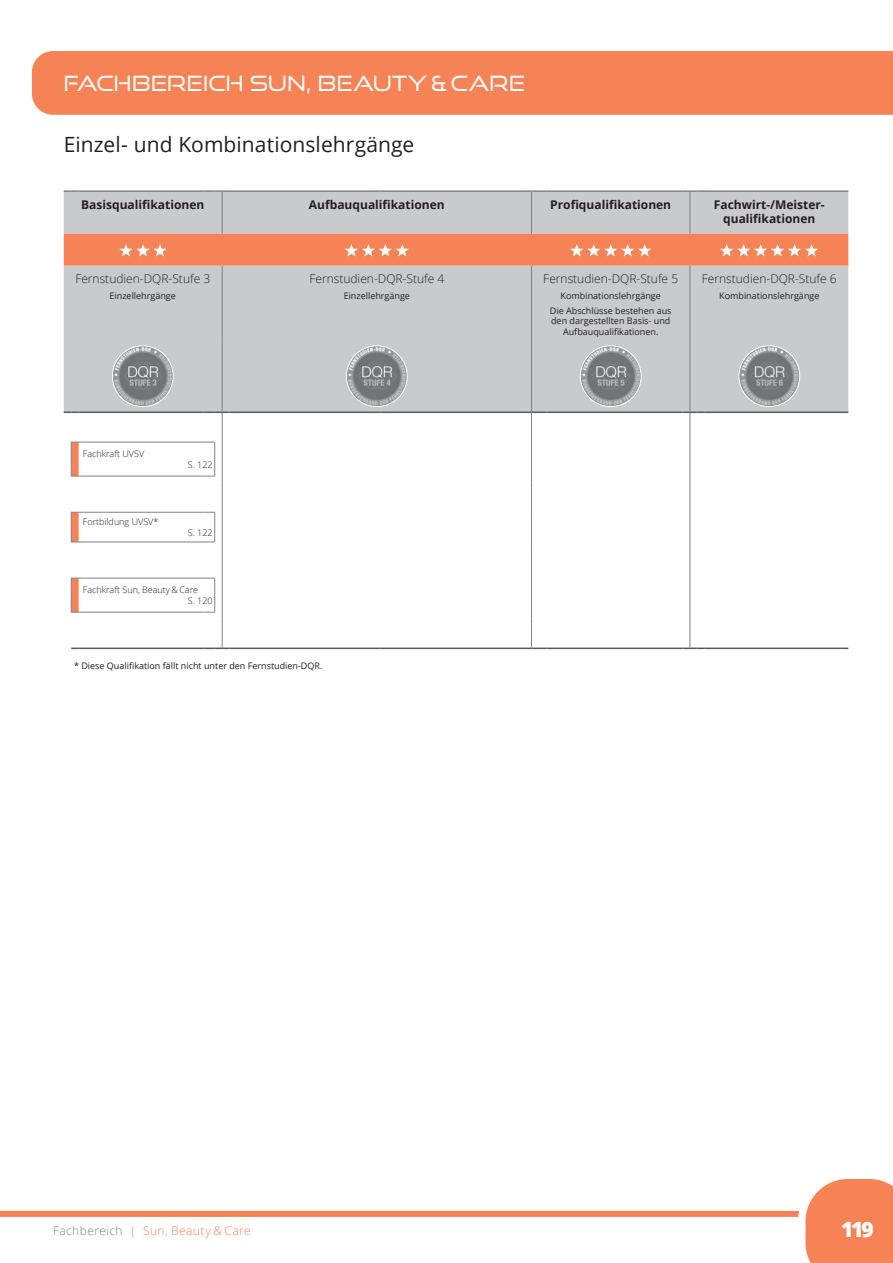
<style>
.page{position:relative;width:893px;height:1263px;background:#fff}
.page>*{position:absolute;margin:0;border:0;box-sizing:border-box;transform-origin:0 0}
.t1{font:21px "Open Sans";letter-spacing:.005em;color:#231f20}
.t2{font:21px "Good Times Bk";letter-spacing:.015em;color:#fff}
.t3{font:800 21px "Open Sans";color:#fff}
.t4{font:700 12px/14.4px "Open Sans";color:#231f20;text-align:center}
.t5{font:300 12px "Open Sans";color:#231f20}
.t6{font:300 12px "Open Sans";letter-spacing:.035em;color:#f58355}
.t7{font:9px/14.7px "Open Sans";color:#231f20;text-align:center}
.t8{font:300 9px/11.2px "Open Sans";color:#231f20}
.s1{color:#808285}
</style>
<div class="page">
<div style="left:32px;top:51px;width:861px;height:64px;background:#f58355"></div>
<div style="left:64px;top:192px;width:784px;height:42px;background:#c9cacc"></div>
<svg style="left:64px;top:234px;width:784px;height:378px"></svg>
<hr style="left:71px;top:442px;width:1px;height:34px;background:#808285">
<hr style="left:214px;top:442px;width:1px;height:34px;background:#808285">
<hr style="left:71px;top:578px;width:1px;height:34px;background:#808285">
<hr style="left:214px;top:578px;width:1px;height:34px;background:#808285">
<hr style="left:79px;top:476px;width:125px;height:1px;background:#808285">
<hr style="left:79px;top:542px;width:125px;height:1px;background:#808285">
<hr style="left:79px;top:612px;width:125px;height:1px;background:#808285">
<hr style="left:222px;top:442px;width:1px;height:34px;background:#808285">
<hr style="left:222px;top:482px;width:1px;height:30px;background:#808285">
<hr style="left:222px;top:512px;width:1px;height:30px;background:#808285">
<hr style="left:222px;top:548px;width:1px;height:30px;background:#808285">
<hr style="left:222px;top:578px;width:1px;height:34px;background:#808285">
<hr style="left:531px;top:482px;width:1px;height:30px;background:#808285">
<hr style="left:531px;top:512px;width:1px;height:30px;background:#808285">
<hr style="left:531px;top:548px;width:1px;height:30px;background:#808285">
<hr style="left:531px;top:578px;width:1px;height:34px;background:#808285">
<hr style="left:79px;top:442px;width:125px;height:1px;background:#808285">
<svg style="left:71px;top:512px;width:8px;height:31px"></svg>
<hr style="left:79px;top:512px;width:125px;height:1px;background:#808285">
<svg style="left:204px;top:512px;width:11px;height:31px"></svg>
<hr style="left:79px;top:578px;width:125px;height:1px;background:#808285">
<hr style="left:531px;top:442px;width:1px;height:34px;background:#808285">
<svg style="left:71px;top:647px;width:8px;height:2px"></svg>
<hr style="left:79px;top:647px;width:125px;height:2px;background:#57585a">
<svg style="left:204px;top:612px;width:33px;height:37px"></svg>
<hr style="left:237px;top:647px;width:136px;height:2px;background:#57585a">
<svg style="left:373px;top:647px;width:15px;height:2px"></svg>
<hr style="left:388px;top:647px;width:136px;height:2px;background:#57585a">
<svg style="left:524px;top:612px;width:22px;height:37px"></svg>
<hr style="left:546px;top:647px;width:136px;height:2px;background:#57585a">
<hr style="left:705px;top:647px;width:136px;height:2px;background:#57585a">
<svg style="left:841px;top:647px;width:7px;height:2px"></svg>
<hr style="left:690px;top:442px;width:1px;height:34px;background:#808285">
<hr style="left:690px;top:482px;width:1px;height:30px;background:#808285">
<hr style="left:690px;top:512px;width:1px;height:30px;background:#808285">
<hr style="left:690px;top:548px;width:1px;height:30px;background:#808285">
<hr style="left:690px;top:578px;width:1px;height:34px;background:#808285">
<svg style="left:682px;top:612px;width:23px;height:37px"></svg>
<svg style="left:64px;top:190px;width:15px;height:2px"></svg>
<hr style="left:79px;top:190px;width:125px;height:2px;background:#808285">
<svg style="left:204px;top:190px;width:33px;height:2px"></svg>
<hr style="left:237px;top:190px;width:136px;height:2px;background:#808285">
<svg style="left:373px;top:190px;width:15px;height:2px"></svg>
<hr style="left:388px;top:190px;width:136px;height:2px;background:#808285">
<svg style="left:524px;top:190px;width:22px;height:2px"></svg>
<hr style="left:546px;top:190px;width:136px;height:2px;background:#808285">
<svg style="left:682px;top:190px;width:23px;height:2px"></svg>
<hr style="left:705px;top:190px;width:136px;height:2px;background:#808285">
<svg style="left:841px;top:190px;width:7px;height:2px"></svg>
<hr style="left:531px;top:192px;width:1px;height:42px;background:#808285">
<hr style="left:222px;top:192px;width:1px;height:42px;background:#808285">
<hr style="left:222px;top:266px;width:1px;height:73px;background:#808285">
<hr style="left:222px;top:339px;width:1px;height:72px;background:#808285">
<hr style="left:531px;top:266px;width:1px;height:73px;background:#808285">
<hr style="left:531px;top:339px;width:1px;height:72px;background:#808285">
<hr style="left:237px;top:411px;width:136px;height:2px;background:#57585a">
<svg style="left:373px;top:411px;width:15px;height:2px"></svg>
<hr style="left:388px;top:411px;width:136px;height:2px;background:#57585a">
<svg style="left:524px;top:411px;width:22px;height:31px"></svg>
<hr style="left:546px;top:411px;width:136px;height:2px;background:#57585a">
<svg style="left:682px;top:411px;width:23px;height:31px"></svg>
<hr style="left:705px;top:411px;width:136px;height:2px;background:#57585a">
<svg style="left:841px;top:411px;width:7px;height:2px"></svg>
<hr style="left:690px;top:192px;width:1px;height:42px;background:#808285">
<hr style="left:690px;top:266px;width:1px;height:73px;background:#808285">
<hr style="left:690px;top:339px;width:1px;height:72px;background:#808285">
<svg style="left:64px;top:411px;width:15px;height:2px"></svg>
<hr style="left:79px;top:411px;width:125px;height:2px;background:#57585a">
<svg style="left:204px;top:411px;width:33px;height:32px"></svg>
<svg style="left:119px;top:244px;width:48px;height:12px"></svg>
<svg style="left:345px;top:244px;width:64px;height:12px"></svg>
<svg style="left:570px;top:244px;width:81px;height:12px"></svg>
<svg style="left:720px;top:244px;width:98px;height:12px"></svg>
<img style="left:113px;top:346px;width:60px;height:60px;border-radius:30px">
<div style="left:112px;top:345px;width:62px;height:62px;border:1px solid #fff;border-radius:50%"></div>
<img style="left:347px;top:346px;width:60px;height:60px;border-radius:30px">
<div style="left:346px;top:345px;width:62px;height:62px;border:1px solid #fff;border-radius:50%"></div>
<svg style="left:580px;top:346px;width:61px;height:61px"></svg>
<img style="left:581px;top:346px;width:59px;height:60px;border-radius:30px">
<div style="left:580px;top:345px;width:62px;height:62px;border:1px solid #fff;border-radius:50%"></div>
<img style="left:739px;top:346px;width:60px;height:60px;border-radius:30px">
<div style="left:738px;top:345px;width:62px;height:62px;border:1px solid #fff;border-radius:50%"></div>
<div style="left:0;top:1211px;width:837px;height:6px;background:#f58355"></div>
<svg style="left:798px;top:1179px;width:95px;height:84px;background:#f6946c"></svg>
<h1 class="t2" style="left:64px;top:70px;width:463px">FACHBEREICH SUN, BEAUTY &amp; CARE</h1>
<h1 class="t1" style="left:64px;top:130px;width:352px">Einzel- und Kombinationslehrgänge</h1>
<h2 class="t4" style="left:81px;top:197px;width:125px">Basisqualifikationen</h2>
<h2 class="t4" style="left:309px;top:197px;width:137px">Aufbauqualifikationen</h2>
<h2 class="t4" style="left:550px;top:197px;width:122px">Profiqualifikationen</h2>
<h2 class="t4" style="left:714px;top:197px;width:112px">Fachwirt-/Meister&shy;qualifikationen</h2>
<h2 class="t5" style="left:75px;top:270px;width:136px">Fernstudien-DQR-Stufe 3</h2>
<p class="t7" style="left:110px;top:288px;width:68px">Einzellehrgänge</p>
<p class="t8" style="left:83px;top:448px;width:63px">Fachkraft UVSV</p>
<p class="t8" style="left:83px;top:516px;width:77px">Fortbildung UVSV*</p>
<p class="t8" style="left:188px;top:459px;width:26px">S. 122</p>
<p class="t8" style="left:188px;top:527px;width:26px">S. 122</p>
<p class="t8" style="left:188px;top:584px;width:26px;text-indent:-105px">Fachkraft Sun, Beauty &amp; Care<br>S. 120</p>
<h2 class="t5" style="left:309px;top:270px;width:136px">Fernstudien-DQR-Stufe 4</h2>
<p class="t7" style="left:344px;top:288px;width:68px">Einzellehrgänge</p>
<p class="t7" style="left:74px;top:658px;width:250px">* Diese Qualifikation fällt nicht unter den Fernstudien-DQR.</p>
<h2 class="t5" style="left:543px;top:270px;width:136px">Fernstudien-DQR-Stufe 5</h2>
<p class="t7" style="left:550px;top:288px;width:123px">Kombinationslehrgänge<br>Die Abschlüsse bestehen aus</p>
<p class="t7" style="left:551px;top:316px;width:121px;line-height:10.5px">den dargestellten Basis- und<br>Aufbauqualifikationen.</p>
<h2 class="t5" style="left:702px;top:270px;width:136px">Fernstudien-DQR-Stufe 6</h2>
<p class="t7" style="left:719px;top:288px;width:102px">Kombinationslehrgänge</p>
<h2 class="t6" style="left:53px;top:1222px;width:199px"><span class="s1">Fachbereich</span> | Sun, Beauty &amp; Care</h2>
<h1 class="t3" style="left:841px;top:1213px;width:34px">119</h1>
</div>
